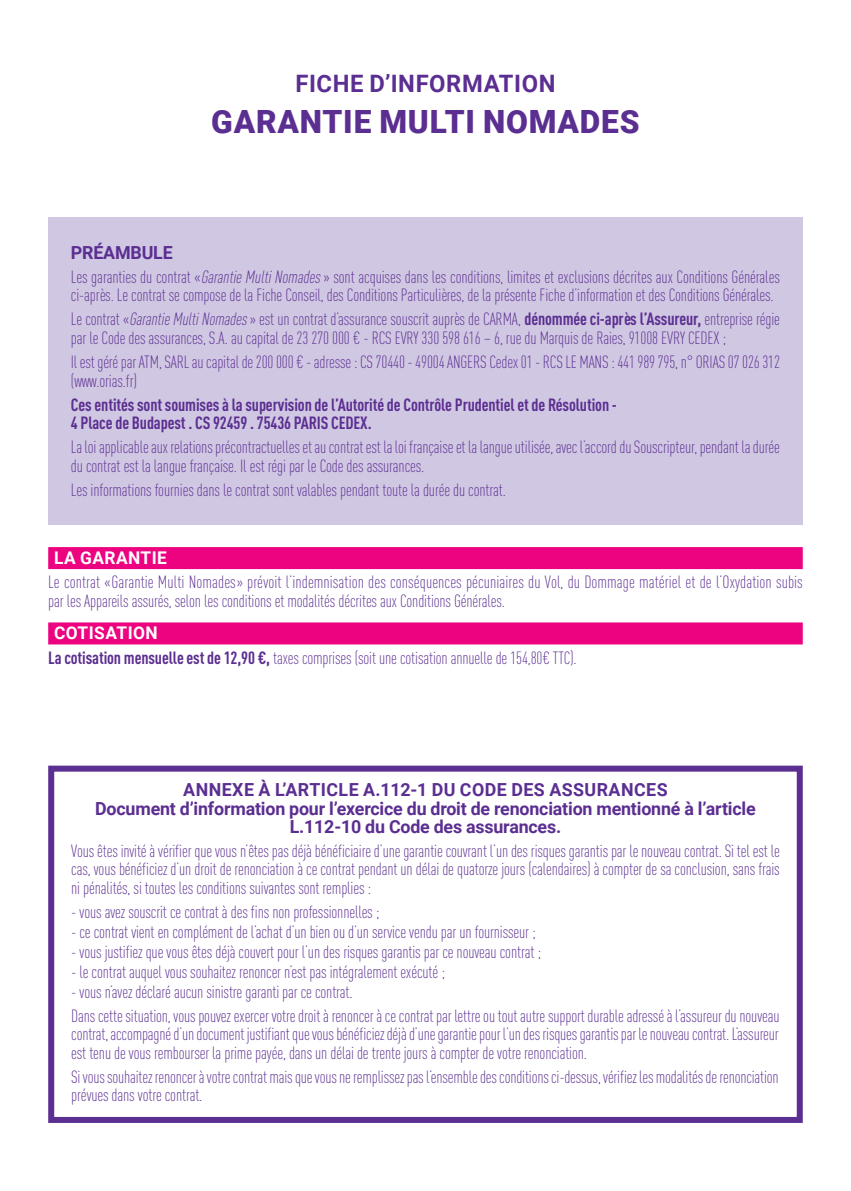
<style>
.page{position:relative;width:851px;height:1191px;background:#fff}
.page>*{position:absolute;margin:0;border:0;box-sizing:border-box;transform-origin:0 0}
.INTRO_ligne_2{font:900 32px "Roboto";letter-spacing:.025em;color:#5b2e91}
.INTRO_Ligne_1{font:700 24px "Roboto";letter-spacing:.025em;color:#5b2e91}
.Titre{font:700 18px/18px "Roboto";letter-spacing:-.01em;color:#5b2e91;text-align:center}
.Titre-2{font:700 18px "Roboto";letter-spacing:.025em;color:#5b2e91}
.Base{font:300 17.6px/18.4px "DIN Cond";letter-spacing:-.01em;color:#5b2e91}
.Base_Esp_apres_redui{font:300 17.6px "DIN Cond";letter-spacing:-.01em;color:#5b2e91}
.Base-2{font:700 17.6px/18.4px "DIN Cond";letter-spacing:-.005em;color:#5b2e91}
.Titre_Filet{font:700 17.6px "Roboto";letter-spacing:.025em;color:#fff}
.s1{font-style:italic}
.s2{font-weight:700}
</style>
<div class="page">
<div style="left:48px;top:217px;width:754px;height:307px;background:#d0c7e2"></div>
<div style="left:48px;top:547px;width:754px;height:22px;background:#ed0280"></div>
<div style="left:48px;top:622px;width:754px;height:22px;background:#ed0280"></div>
<div style="left:48px;top:765px;width:754px;height:358px;border:6px solid #5b2e91"></div>
<p class="INTRO_Ligne_1" style="left:295px;top:66px;width:261px">FICHE D’INFORMATION</p>
<p class="INTRO_ligne_2" style="left:211px;top:100px;width:430px">GARANTIE MULTI NOMADES</p>
<p class="Titre" style="left:71px;top:242px;width:103px">PRÉAMBULE</p>
<p class="Base" style="left:71px;top:267px;width:710px">Les garanties du contrat «<span class="s1">GarantieMultiNomades</span>» sont acquises dans les conditions, limites et exclusions décrites aux Conditions Générales ci‑après. Le contrat se compose de la Fiche Conseil, des Conditions Particulières, de la présente Fiche d’information et des Conditions Générales.</p>
<p class="Base" style="left:71px;top:310px;width:710px">Le contrat «<span class="s1">GarantieMultiNomades</span>» est un contrat d’assurance souscrit auprès de CARMA, <span class="s2">dénommée ci-après l’Assureur,</span> entreprise régie par le Code des assurances, S.A. au capital de 23 270 000 € - RCS EVRY 330 598 616 – 6, rue du Marquis de Raies, 91008 EVRY CEDEX ;</p>
<p class="Base" style="left:71px;top:353px;width:710px">Il est géré par ATM, SARL au capital de 200 000 € - adresse : CS 70440 - 49004 ANGERS Cedex 01 - RCS LE MANS : 441 989 795, n° ORIAS 07 026 312 (www.orias.fr)</p>
<p class="Base-2" style="left:71px;top:395px;width:547px">Ces entités sont soumises à la supervision de l’Autorité de Contrôle Prudentiel et de Résolution -<br>4 Place de Budapest . CS 92459 . 75436 PARIS CEDEX.</p>
<p class="Base" style="left:71px;top:438px;width:710px">La loi applicable aux relations précontractuelles et au contrat est la loi française et la langue utilisée, avec l’accord du Souscripteur, pendant la durée du contrat est la langue française. Il est régi par le Code des assurances.</p>
<p class="Base" style="left:71px;top:481px;width:436px">Les informations fournies dans le contrat sont valables pendant toute la durée du contrat.</p>
<p class="Titre_Filet" style="left:54px;top:545px;width:114px">LA GARANTIE</p>
<p class="Base" style="left:48px;top:573px;width:756px">Le contrat «Garantie Multi Nomades» prévoit l’indemnisation des conséquences pécuniaires du Vol, du Dommage matériel et de l’Oxydation subis par les Appareils assurés, selon les conditions et modalités décrites aux Conditions Générales.</p>
<p class="Titre_Filet" style="left:54px;top:621px;width:105px">COTISATION</p>
<p class="Base" style="left:48px;top:648px;width:530px"><span class="s2">La cotisation mensuelle est de 12,90 €,</span> taxes comprises (soit une cotisation annuelle de 154,80€ TTC).</p>
<p class="Titre-2" style="left:183px;top:777px;width:486px">ANNEXE À L’ARTICLE A.112-1 DU CODE DES ASSURANCES</p>
<p class="Titre" style="left:95px;top:798px;width:662px">Document d’information pour l’exercice du droit de renonciation mentionné à l’article<br>L.112-10 du Code des assurances.</p>
<p class="Base" style="left:71px;top:841px;width:710px;text-align:justify">Vous êtes invité à vérifier que vous n’êtes pas déjà bénéficiaire d’une garantie couvrant l’un des risques garantis par le nouveau contrat. Si tel est le cas, vous bénéficiez d’un droit de renonciation à ce contrat pendant un délai de quatorze jours (calendaires) à compter de sa conclusion, sans frais ni pénalités, si toutes les conditions suivantes sont remplies :</p>
<p class="Base_Esp_apres_redui" style="left:71px;top:901px;width:310px">- vous avez souscrit ce contrat à des fins non professionnelles ;</p>
<p class="Base_Esp_apres_redui" style="left:71px;top:921px;width:466px">- ce contrat vient en complément de l’achat d’un bien ou d’un service vendu par un fournisseur ;</p>
<p class="Base_Esp_apres_redui" style="left:71px;top:941px;width:471px">- vous justifiez que vous êtes déjà couvert pour l’un des risques garantis par ce nouveau contrat ;</p>
<p class="Base_Esp_apres_redui" style="left:71px;top:961px;width:375px">- le contrat auquel vous souhaitez renoncer n’est pas intégralement exécuté ;</p>
<p class="Base" style="left:71px;top:982px;width:283px">- vous n’avez déclaré aucun sinistre garanti par ce contrat.</p>
<p class="Base" style="left:71px;top:1006px;width:709px;text-align:justify">Dans cette situation, vous pouvez exercer votre droit à renoncer à ce contrat par lettre ou tout autre support durable adressé à l’assureur du nouveau contrat, accompagné d’un document justifiant que vous bénéficiez déjà d’une garantie pour l’un des risques garantis par le nouveau contrat. L’assureur est tenu de vous rembourser la prime payée, dans un délai de trente jours à compter de votre renonciation.</p>
<p class="Base" style="left:71px;top:1067px;width:709px">Si vous souhaitez renoncer à votre contrat mais que vous ne remplissez pas l’ensemble des conditions ci-dessus, vérifiez les modalités de renonciation prévues dans votre contrat.</p>
</div>
